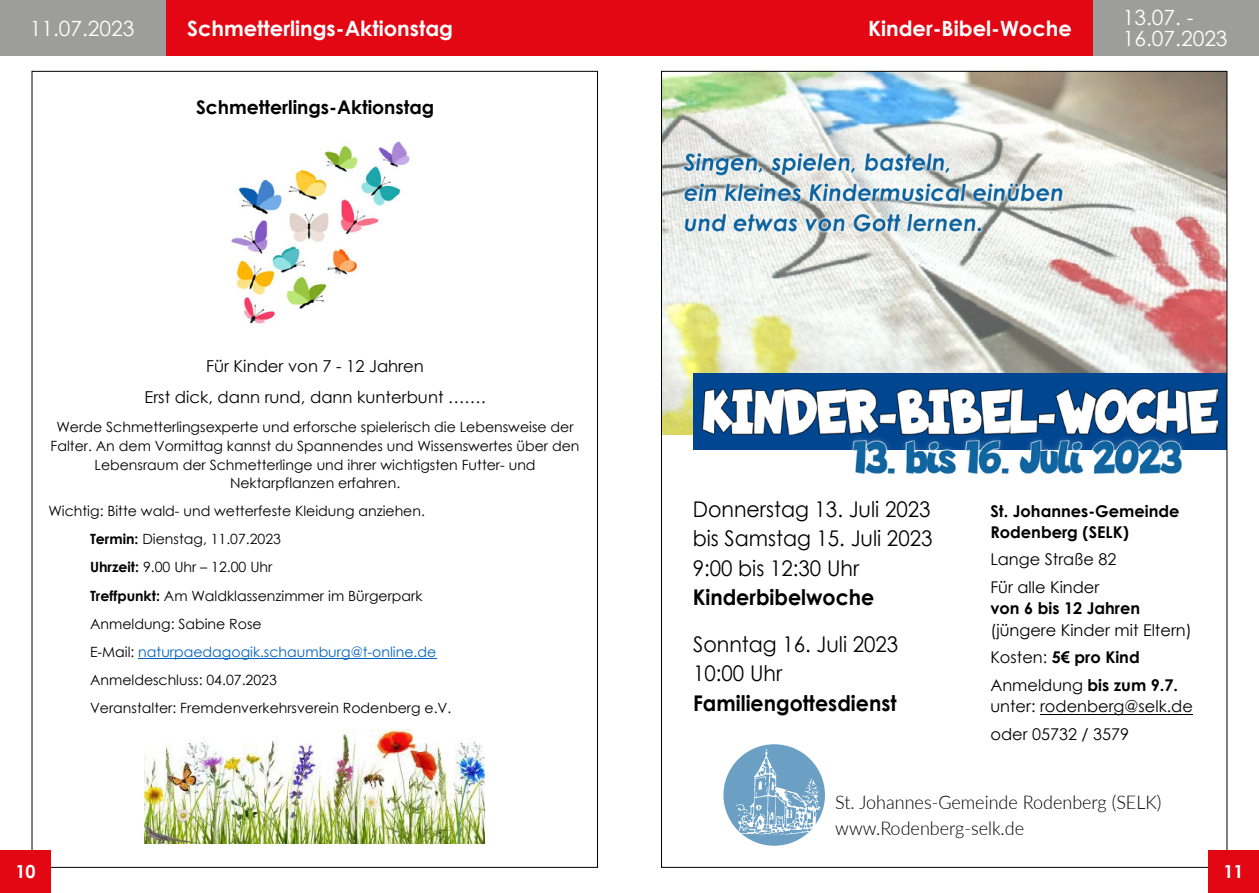
<style>
.page{position:relative;width:1259px;height:893px;background:#fff}
.page>*{position:absolute;margin:0;border:0;box-sizing:border-box;transform-origin:0 0}
.t1{font:21.6px/29.2px "Century Gothic";color:#000;text-align:justify;scale:.95 1}
.t2{font:700 21.6px "Century Gothic";color:#000;scale:.95 1}
.t3{font:700 21px "Century Gothic";color:#fff}
.t4{font:21px/21px "Century Gothic";color:#fff}
.t5{font:300 18.9px/25.5px "Lato";color:#000;scale:.95 1}
.t6{font:700 18.9px "Century Gothic";color:#000}
.t7{font:700 18px "Century Gothic";color:#fff}
.t8{font:16.5px/31.2px "Century Gothic";color:#000;text-align:center}
.t9{font:16.2px/27.9px "Century Gothic";color:#000}
.t10{font:700 16.2px/21.1px "Century Gothic";color:#000}
.t11{font:14.1px/28px "Century Gothic";color:#000;text-align:center}
.s1{font-weight:700}
.s2{color:#0563c1}
</style>
<div class="page">
<img style="left:663px;top:73px;width:562px;height:361px">
<div style="left:694px;top:373px;width:533px;height:76px;background:#004690"></div>
<img style="left:703px;top:389px;width:514px;height:46px">
<img style="left:846px;top:433px;width:342px;height:41px">
<img style="left:680px;top:150px;width:386px;height:85px">
<hr style="left:1040px;top:714px;width:153px;height:1px;background:#000">
<div style="left:723px;top:744px;width:102px;height:102px;background:#1165a0;border-radius:50%;opacity:.62"></div>
<svg style="left:736px;top:748px;width:84px;height:87px;background:#91b7d3"></svg>
<hr style="left:138px;top:658px;width:298px;height:1px;background:#0563c1">
<img style="left:231px;top:141px;width:180px;height:183px">
<img style="left:145px;top:729px;width:340px;height:115px">
<div style="left:1093px;top:0;width:166px;height:56px;background:#9d9d9c"></div>
<div style="left:0;top:0;width:166px;height:56px;background:#9d9d9c"></div>
<div style="left:629px;top:0;width:464px;height:56px;background:#e30613"></div>
<div style="left:166px;top:0;width:463px;height:56px;background:#e30613"></div>
<div style="left:1208px;top:850px;width:51px;height:43px;background:#e30613"></div>
<div style="left:0;top:850px;width:51px;height:43px;background:#e30613"></div>
<h2 class="t4" style="left:30px;top:17px;width:106px">11.07.2023</h2>
<h2 class="t3" style="left:187px;top:12px;width:267px">Schmetterlings-Aktionstag</h2>
<h2 class="t3" style="left:868px;top:12px;width:205px">Kinder-Bibel-Woche</h2>
<h2 class="t4" style="left:1123px;top:7px;width:106px">13.07. -<br>16.07.2023</h2>
<h3 class="t6" style="left:196px;top:92px;width:240px">Schmetterlings-Aktionstag</h3>
<p class="t8" style="left:145px;top:350px;width:343px">Für Kinder von 7 - 12 Jahren<br>Erst dick, dann rund, dann kunterbunt …….</p>
<p class="t11" style="left:51px;top:418px;width:530px;line-height:18.6px">Werde Schmetterlingsexperte und erforsche spielerisch die Lebensweise der Falter. An dem Vormittag kannst du Spannendes und Wissenswertes über den Lebensraum der Schmetterlinge und ihrer wichtigsten Futter- und Nektarpflanzen erfahren.</p>
<p class="t11" style="left:90px;top:497px;width:363px;text-align:left;text-indent:-42px">Wichtig: Bitte wald- und wetterfeste Kleidung anziehen.<br><span class="s1">Termin:</span> Dienstag, 11.07.2023<br><span class="s1">Uhrzeit:</span> 9.00 Uhr – 12.00 Uhr<br><span class="s1">Treffpunkt:</span> Am Waldklassenzimmer im Bürgerpark Anmeldung: Sabine Rose<br>E-Mail: <span class="s2">naturpaedagogik.schaumburg@t-online.de </span>Anmeldeschluss: 04.07.2023<br>Veranstalter: Fremdenverkehrsverein Rodenberg e.V.</p>
<h1 class="t1" style="left:692px;top:494px;width:254px">Donnerstag 13. Juli 2023 bis Samstag 15. Juli 2023<br>9:00 bis 12:30 Uhr</h1>
<h1 class="t2" style="left:692px;top:580px;width:193px">Kinderbibelwoche</h1>
<h1 class="t1" style="left:693px;top:629px;width:218px">Sonntag 16. Juli 2023<br>10:00 Uhr</h1>
<h1 class="t2" style="left:693px;top:686px;width:216px">Familiengottesdienst</h1>
<p class="t10" style="left:990px;top:499px;width:191px">St. Johannes-Gemeinde<br>Rodenberg (SELK)</p>
<p class="t9" style="left:990px;top:545px;width:127px">Lange Straße 82<br>Für alle Kinder</p>
<p class="t10" style="left:990px;top:597px;width:151px">von 6 bis 12 Jahren</p>
<p class="t9" style="left:990px;top:615px;width:203px">(jüngere Kinder mit Eltern)<br>Kosten: <span class="s1">5€ pro Kind<br></span>Anmeldung <span class="s1">bis zum 9.7.</span></p>
<p class="t9" style="left:990px;top:692px;width:204px">unter: rodenberg@selk.de oder 05732 / 3579</p>
<h3 class="t5" style="left:835px;top:789px;width:345px">St. Johannes-Gemeinde Rodenberg (SELK) www.Rodenberg-selk.de</h3>
<p class="t7" style="left:15px;top:858px;width:22px">10</p>
<p class="t7" style="left:1223px;top:858px;width:22px">11</p>
</div>
